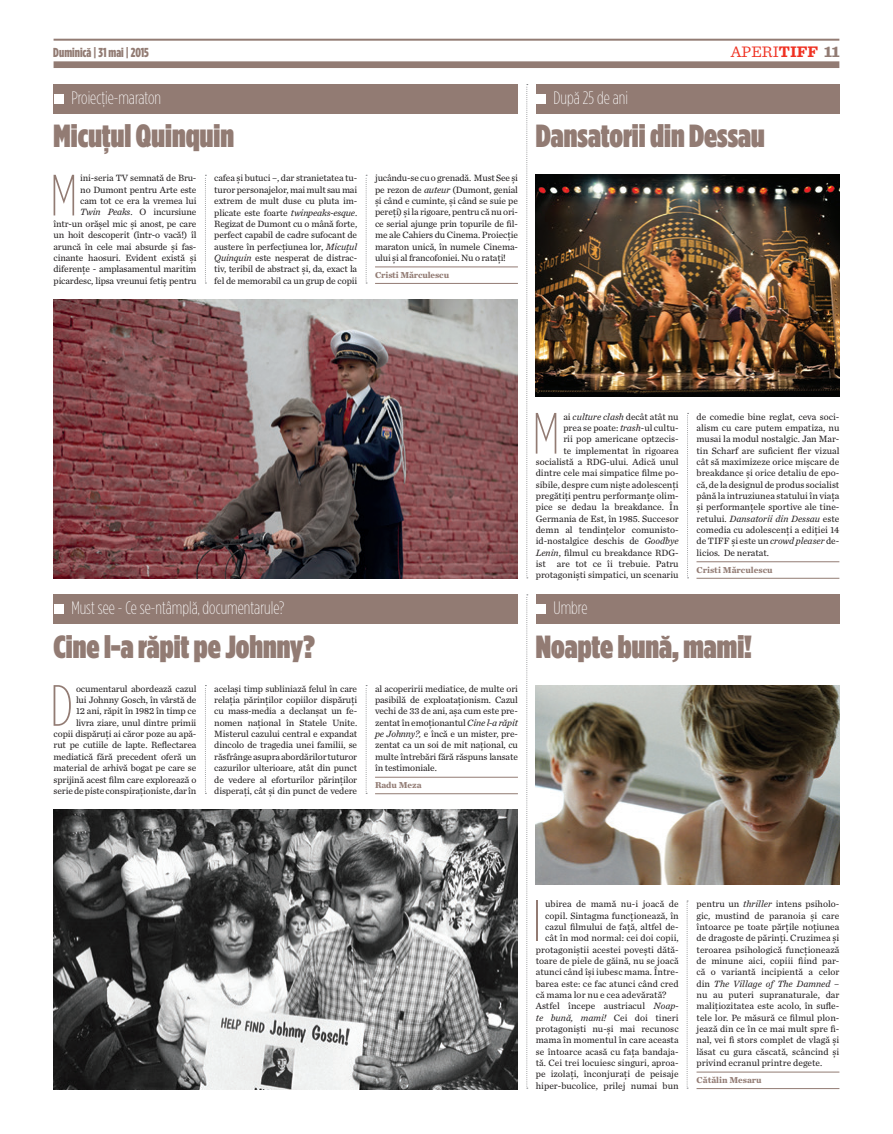
<style>
.page{position:relative;width:893px;height:1134px;background:#fff}
.page>*{position:absolute;margin:0;border:0;box-sizing:border-box;transform-origin:0 0}
.t1{font:200 58.1px "Gotham Condensed";color:#927b73}
.t2{font:900 32px "Gotham Condensed";color:#927b73}
.t3{font:200 18px "Gotham Condensed";color:#fff}
.t4{font:16px "Sentinel";color:#ef3122}
.t5{font:900 13px "Gotham Condensed";color:#927b73}
.t6{font:9.5px/11.3px "Chronicle Text G2";color:#231f20;text-align:justify}
.t7{font:italic 9.5px "Chronicle Text G2";letter-spacing:.005em;color:#231f20}
.t8{font:700 9px "Chronicle Text G2";color:#927b73}
.s1{font-weight:700}
.s2{font-weight:900;color:#927b73}
.s3{font-style:italic}
.s4{font-style:normal}
</style>
<div class="page">
<div style="left:54px;top:61px;width:785px;height:7px;background:#927b73"></div>
<hr style="left:54px;top:39px;width:785px;height:2px;background:#927b73">
<img style="left:54px;top:299px;width:464px;height:279px">
<img style="left:54px;top:810px;width:464px;height:279px">
<img style="left:536px;top:685px;width:303px;height:199px">
<img style="left:536px;top:175px;width:303px;height:222px">
<div style="left:54px;top:594px;width:464px;height:29px;background:#927b73"></div>
<div style="left:54px;top:84px;width:464px;height:29px;background:#927b73"></div>
<div style="left:536px;top:84px;width:303px;height:29px;background:#927b73"></div>
<div style="left:536px;top:594px;width:303px;height:29px;background:#927b73"></div>
<div style="left:54px;top:604px;width:9px;height:10px;background:#fff"></div>
<div style="left:54px;top:94px;width:9px;height:9px;background:#fff"></div>
<div style="left:536px;top:94px;width:10px;height:9px;background:#fff"></div>
<div style="left:536px;top:604px;width:10px;height:10px;background:#fff"></div>
<svg style="left:205px;top:685px;width:1px;height:109px"></svg>
<svg style="left:205px;top:175px;width:1px;height:108px"></svg>
<svg style="left:687px;top:413px;width:2px;height:165px"></svg>
<svg style="left:366px;top:685px;width:1px;height:109px"></svg>
<svg style="left:366px;top:175px;width:1px;height:108px"></svg>
<svg style="left:687px;top:900px;width:1px;height:189px"></svg>
<svg style="left:526px;top:594px;width:2px;height:495px"></svg>
<svg style="left:526px;top:84px;width:2px;height:494px"></svg>
<hr style="left:696px;top:1072px;width:143px;height:1px;background:#927b73">
<hr style="left:696px;top:1088px;width:143px;height:1px;background:#927b73">
<hr style="left:696px;top:561px;width:143px;height:1px;background:#927b73">
<hr style="left:696px;top:578px;width:143px;height:1px;background:#927b73">
<hr style="left:375px;top:777px;width:143px;height:1px;background:#927b73">
<hr style="left:375px;top:793px;width:143px;height:1px;background:#927b73">
<hr style="left:375px;top:267px;width:143px;height:1px;background:#927b73">
<hr style="left:375px;top:283px;width:143px;height:1px;background:#927b73">
<h3 class="t5" style="left:53px;top:44px;width:97px">Duminică | 31 mai | 2015</h3>
<h3 class="t4" style="left:731px;top:39px;width:110px">APERI<span class="s1">TIFF</span> <span class="s2">11</span></h3>
<h3 class="t3" style="left:71px;top:88px;width:91px">Proiecţie-maraton</h3>
<h3 class="t3" style="left:554px;top:88px;width:76px">După 25 de ani</h3>
<h2 class="t2" style="left:54px;top:117px;width:182px">Micuţul Quinquin</h2>
<h2 class="t2" style="left:536px;top:117px;width:231px">Dansatorii din Dessau</h2>
<h1 class="t1" style="left:50px;top:163px;width:29px">M</h1>
<p class="t6" style="left:54px;top:172px;width:144px;text-align:right">ini-seria TV semnată de Bru-<br>no Dumont pentru Arte este<br>cam tot ce era la vremea lui<br><span class="s3">Twin Peaks</span>. O incursiune într-un orăşel mic şi anost, pe care un hoit descoperit (într-o vacă!) îl aruncă în cele mai absurde şi fas&shy;cinante haosuri. Evident există şi diferenţe - amplasamentul maritim picardesc, lipsa vreunui fetiș pentru</p>
<p class="t6" style="left:214px;top:172px;width:144px">cafea şi butuci –, dar stranietatea tu&shy;turor personajelor, mai mult sau mai extrem de mult duse cu pluta im&shy;plicate este foarte <span class="s3">twinpeaks-esque</span>.<br>Regizat de Dumont cu o mână forte, perfect capabil de cadre sufocant de austere în perfecţiunea lor, <span class="s3">Micuțul Quinquin</span> este nesperat de distrac&shy;tiv, teribil de abstract şi, da, exact la fel de memorabil ca un grup de copii</p>
<p class="t6" style="left:375px;top:172px;width:144px">jucându-se cu o grenadă. Must See şi pe rezon de <span class="s3">auteur</span> (Dumont, genial şi când e cuminte, şi când se suie pe pereţi) şi la rigoare, pentru că nu ori&shy;ce serial ajunge prin topurile de fil&shy;me ale Cahiers du Cinema. Proiecţie maraton unică, în numele Cinema&shy;ului şi al francofoniei. Nu o rataţi!</p>
<p class="t8" style="left:375px;top:268px;width:76px">Cristi Mărculescu</p>
<p class="t6" style="left:536px;top:410px;width:144px;text-align:right">ai <span class="s3">culture clash</span> decât atât nu<br>prea se poate: <span class="s3">trash</span>-ul cultu-<br>rii pop americane optzecis-<br>te implementat în rigoarea socialistă a RDG-ului. Adică unul dintre cele mai simpatice filme po&shy;sibile, despre cum nişte adolescenți pregătiți pentru performanțe olim&shy;pice se dedau la breakdance. În<br>Germania de Est, în 1985. Succesor demn al tendințelor comunisto&shy;id-nostalgice deschis de <span class="s3">Goodbye<br>Lenin</span>, filmul cu breakdance RDG&shy;ist are tot ce îi trebuie. Patru protagoniști simpatici, un scenariu</p>
<h1 class="t1" style="left:532px;top:401px;width:29px">M</h1>
<p class="t6" style="left:696px;top:410px;width:144px">de comedie bine reglat, ceva soci&shy;alism cu care putem empatiza, nu musai la modul nostalgic. Jan Mar&shy;tin Scharf are suficient fler vizual cât să maximizeze orice mișcare de breakdance și orice detaliu de epo&shy;că, de la designul de produs socialist până la intruziunea statului în viața și performanțele sportive ale tine&shy;retului. <span class="s3">Dansatorii din Dessau</span> este comedia cu adolescenți a ediției 14 de TIFF și este un <span class="s3">crowd pleaser</span> de&shy;licios. De neratat.</p>
<p class="t8" style="left:696px;top:563px;width:78px">Cristi Mărculescu</p>
<h3 class="t3" style="left:71px;top:598px;width:215px">Must see - Ce se-ntâmplă, documentarule?</h3>
<h3 class="t3" style="left:554px;top:598px;width:36px">Umbre</h3>
<h2 class="t2" style="left:54px;top:627px;width:263px">Cine l-a răpit pe Johnny?</h2>
<h2 class="t2" style="left:536px;top:627px;width:217px">Noapte bună, mami!</h2>
<h1 class="t1" style="left:50px;top:673px;width:24px">D</h1>
<p class="t6" style="left:54px;top:682px;width:144px;text-align:right">ocumentarul abordează cazul<br>lui Johnny Gosch, în vârstă de<br>12 ani, răpit în 1982 în timp ce<br>livra ziare, unul dintre primii<br>copii dispăruți ai căror poze au apă&shy;rut pe cutiile de lapte. Reflectarea mediatică fără precedent oferă un material de arhivă bogat pe care se sprijină acest film care explorează o serie de piste conspiraționiste, dar în</p>
<p class="t6" style="left:214px;top:682px;width:144px">același timp subliniază felul în care relația părinților copiilor dispăruți cu mass-media a declanșat un fe&shy;nomen național în Statele Unite.<br>Misterul cazului central e expandat dincolo de tragedia unei familii, se răsfrânge asupra abordărilor tuturor cazurilor ulterioare, atât din punct de vedere al eforturilor părinților disperați, cât și din punct de vedere</p>
<p class="t6" style="left:375px;top:682px;width:144px">al acoperirii mediatice, de multe ori pasibilă de exploataționism. Cazul vechi de 33 de ani, așa cum este pre&shy;zentat în emoționantul <span class="s3">Cine l-a răpit pe Johnny?,</span> e încă e un mister, pre&shy;zentat ca un soi de mit național, cu multe întrebări fără răspuns lansate în testimoniale.</p>
<p class="t8" style="left:375px;top:778px;width:48px">Radu Meza</p>
<h1 class="t1" style="left:532px;top:888px;width:10px">I</h1>
<p class="t6" style="left:545px;top:898px;width:135px">ubirea de mamă nu-i joacă de</p>
<p class="t6" style="left:545px;top:909px;width:135px">copil. Sintagma funcționează, în</p>
<p class="t6" style="left:545px;top:920px;width:135px">cazul filmului de față, altfel de-</p>
<p class="t6" style="left:545px;top:932px;width:135px">cât în mod normal: cei doi copii,</p>
<p class="t6" style="left:536px;top:943px;width:144px">protagoniștii acestei povești dătă-</p>
<p class="t6" style="left:536px;top:955px;width:144px">toare de piele de găină, nu se joacă</p>
<p class="t6" style="left:536px;top:966px;width:144px">atunci când își iubesc mama. Între-</p>
<p class="t6" style="left:536px;top:977px;width:144px">barea este: ce fac atunci când cred</p>
<p class="t6" style="left:536px;top:989px;width:132px">că mama lor nu e cea adevărată?</p>
<p class="t6" style="left:536px;top:1000px;width:144px">Astfel începe austriacul <span class="s3">Noap-</span></p>
<p class="t7" style="left:536px;top:1010px;width:144px">te bună, mami! <span class="s4">Cei doi tineri</span></p>
<p class="t6" style="left:536px;top:1023px;width:144px">protagoniști nu-și mai recunosc</p>
<p class="t6" style="left:536px;top:1034px;width:144px">mama în momentul în care aceasta</p>
<p class="t6" style="left:536px;top:1045px;width:144px">se întoarce acasă cu fața bandaja-</p>
<p class="t6" style="left:536px;top:1057px;width:144px">tă. Cei trei locuiesc singuri, aproa-</p>
<p class="t6" style="left:536px;top:1068px;width:144px">pe izolați, înconjurați de peisaje</p>
<p class="t6" style="left:536px;top:1079px;width:144px">hiper-bucolice, prilej numai bun</p>
<p class="t6" style="left:696px;top:898px;width:144px">pentru un <span class="s3">thriller</span> intens psiholo&shy;gic, mustind de paranoia și care întoarce pe toate părțile noțiunea de dragoste de părinți. Cruzimea și teroarea psihologică funcționează de minune aici, copiii fiind par&shy;că o variantă incipientă a celor din <span class="s3">The Village of The Damned</span> – nu au puteri supranaturale, dar malițiozitatea este acolo, în sufle&shy;tele lor. Pe măsură ce filmul plon&shy;jează din ce în ce mai mult spre fi&shy;nal, vei fi stors complet de vlagă și lăsat cu gura căscată, scâncind și privind ecranul printre degete.</p>
<p class="t8" style="left:696px;top:1073px;width:67px">Cătălin Mesaru</p>
</div>
